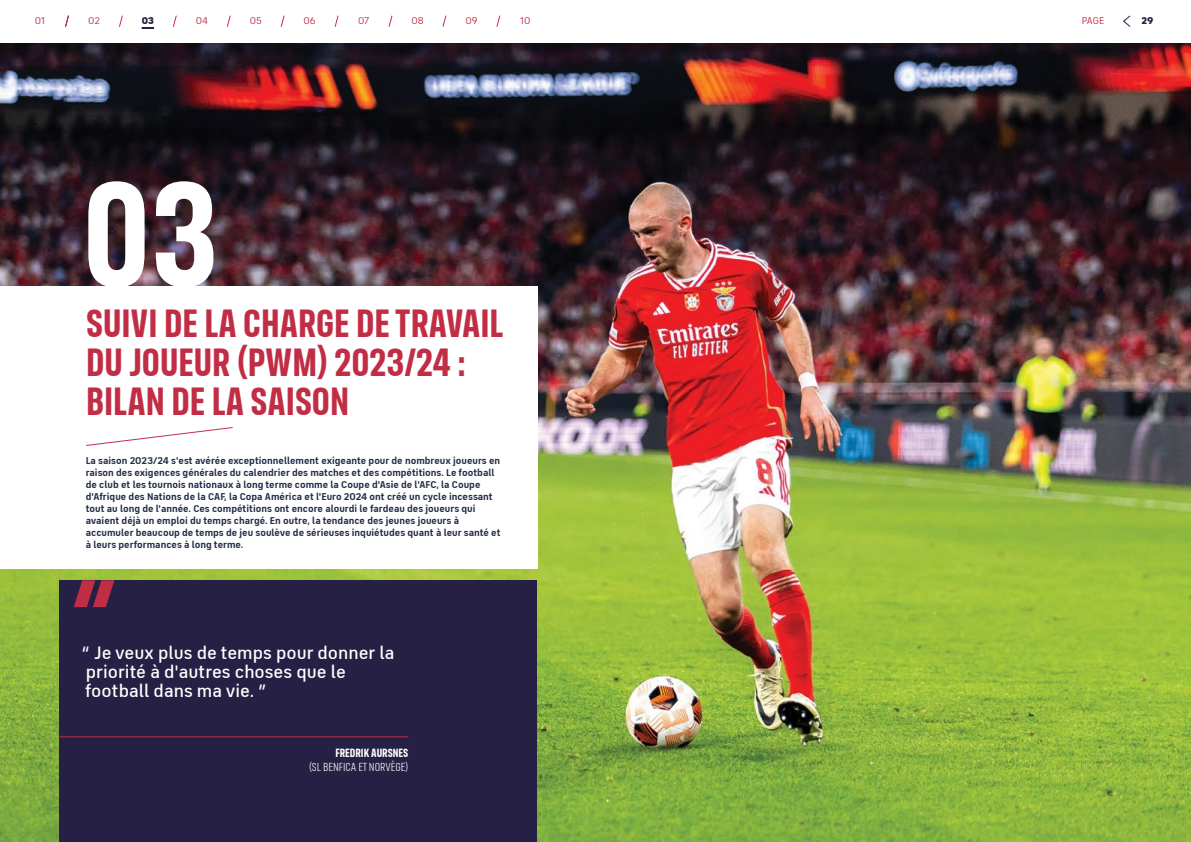
<style>
.page{position:relative;width:1191px;height:842px;background:#fff}
.page>*{position:absolute;margin:0;border:0;box-sizing:border-box;transform-origin:0 0}
.t1{font:700 150.6px "FS Industrie Cd";color:#fff}
.t2{font:700 40px/39px "FS Industrie Cd";color:#c22d46}
.t3{font:500 18.1px/19.4px "FS Industrie";color:#fff}
.t4{font:12.1px "FS Industrie Cd";color:#fff}
.t5{font:700 12.1px "FS Industrie Cd";color:#fff}
.t6{font:700 10px/12px "FS Industrie";color:#212b49}
.t7{font:10px "FS Industrie";color:#c22d46}
.t8{font:900 10px "FS Industrie";color:#252044}
</style>
<div class="page">
<img style="left:0;top:43px;width:1191px;height:799px">
<div style="left:0;top:286px;width:537px;height:282px;background:#fff"></div>
<svg style="left:86px;top:427px;width:147px;height:19px"></svg>
<div style="left:60px;top:580px;width:477px;height:262px;background:#252044"></div>
<svg style="left:74px;top:580px;width:40px;height:27px"></svg>
<hr style="left:60px;top:736px;width:348px;height:1px;background:#c22d46">
<svg style="left:142px;top:27px;width:12px;height:2px"></svg>
<svg style="left:65px;top:15px;width:4px;height:12px"></svg>
<svg style="left:119px;top:15px;width:4px;height:12px"></svg>
<svg style="left:173px;top:15px;width:4px;height:12px"></svg>
<svg style="left:226px;top:15px;width:5px;height:12px"></svg>
<svg style="left:280px;top:15px;width:5px;height:12px"></svg>
<svg style="left:334px;top:15px;width:5px;height:12px"></svg>
<svg style="left:388px;top:15px;width:5px;height:12px"></svg>
<svg style="left:442px;top:15px;width:5px;height:12px"></svg>
<svg style="left:496px;top:15px;width:5px;height:12px"></svg>
<svg style="left:1123px;top:15px;width:8px;height:12px"></svg>
<p class="t7" style="left:35px;top:15px;width:12px">01</p>
<p class="t7" style="left:88px;top:15px;width:13px">02</p>
<p class="t8" style="left:142px;top:14px;width:14px">03</p>
<p class="t7" style="left:196px;top:15px;width:14px">04</p>
<p class="t7" style="left:250px;top:15px;width:13px">05</p>
<p class="t7" style="left:303px;top:15px;width:14px">06</p>
<p class="t7" style="left:358px;top:15px;width:13px">07</p>
<p class="t7" style="left:411px;top:15px;width:14px">08</p>
<p class="t7" style="left:465px;top:15px;width:14px">09</p>
<p class="t7" style="left:520px;top:15px;width:12px">10</p>
<p class="t7" style="left:1081px;top:15px;width:24px">PAGE</p>
<p class="t8" style="left:1141px;top:14px;width:13px">29</p>
<h1 class="t1" style="left:82px;top:142px;width:137px">03</h1>
<h2 class="t2" style="left:86px;top:304px;width:419px">SUIVI DE LA CHARGE DE TRAVAIL<br>DU JOUEUR (PWM) 2023/24 :<br>BILAN DE LA SAISON</h2>
<p class="t6" style="left:86px;top:454px;width:416px">La saison 2023/24 s'est avérée exceptionnellement exigeante pour de nombreux joueurs en raison des exigences générales du calendrier des matches et des compétitions. Le football de club et les tournois nationaux à long terme comme la Coupe d'Asie de l'AFC, la Coupe d'Afrique des Nations de la CAF, la Copa América et l'Euro 2024 ont créé un cycle incessant tout au long de l'année. Ces compétitions ont encore alourdi le fardeau des joueurs qui avaient déjà un emploi du temps chargé. En outre, la tendance des jeunes joueurs à accumuler beaucoup de temps de jeu soulève de sérieuses inquiétudes quant à leur santé et à leurs performances à long terme.</p>
<h3 class="t3" style="left:82px;top:643px;width:314px">“ Je veux plus de temps pour donner la priorité à d'autres choses que le football dans ma vie. ”</h3>
<p class="t5" style="left:335px;top:745px;width:74px">FREDRIK AURSNES</p>
<p class="t4" style="left:309px;top:760px;width:101px">(SL BENFICA ET NORVÈGE)</p>
</div>
